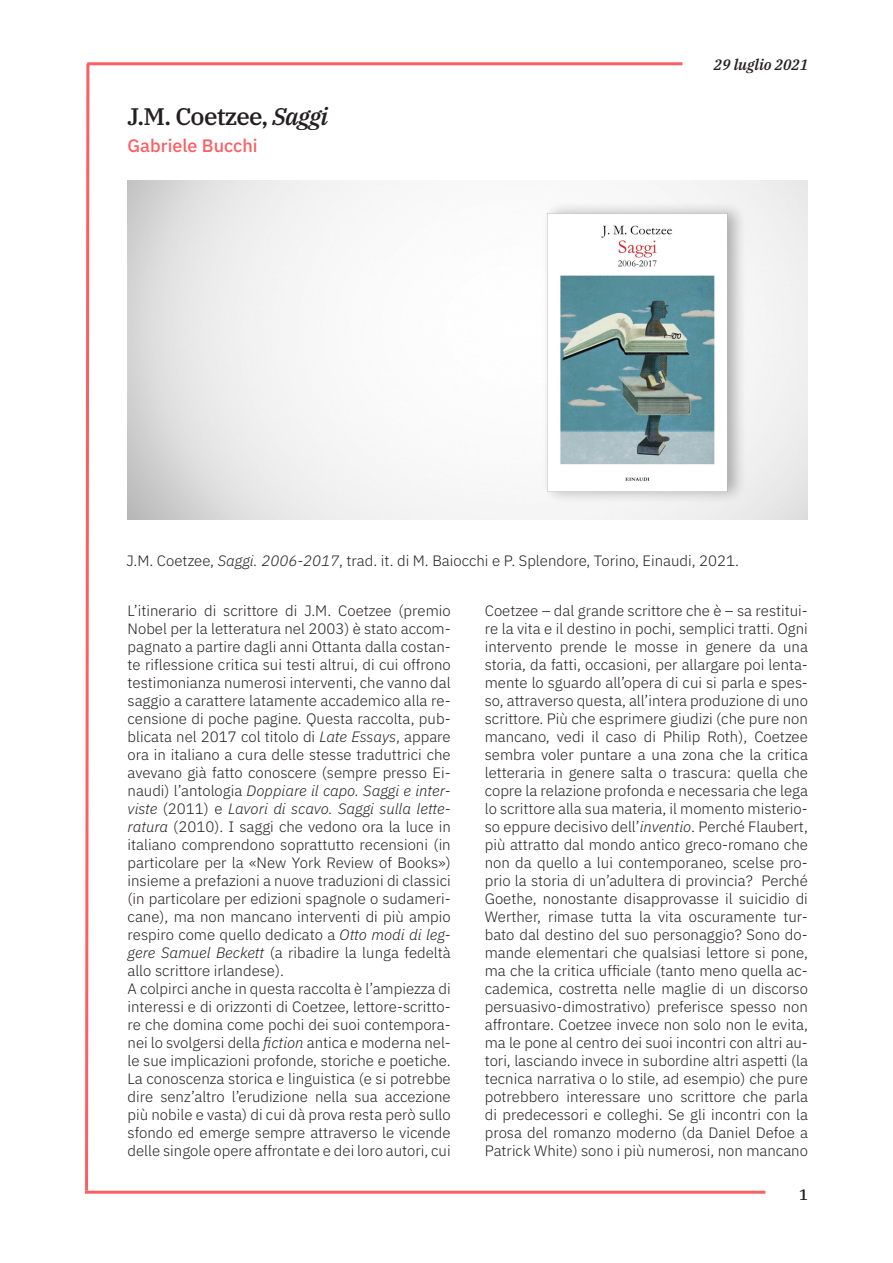
<style>
.page{position:relative;width:893px;height:1263px;background:#fff}
.page>*{position:absolute;margin:0;border:0;box-sizing:border-box;transform-origin:0 0}
.t1{font:500 24px "IBM Plex Serif";letter-spacing:-.03em;color:#231f20}
.t2{font:500 18px "IBM Plex Sans";color:#fc5e63}
.t3{font:300 15px/18px "IBM Plex Sans";color:#231f20;text-align:justify}
.t4{font:italic 500 15px "IBM Plex Serif";color:#231f20}
.t5{font:500 15px "IBM Plex Serif";color:#231f20}
.s1{font-style:italic}
</style>
<div class="page">
<svg style="left:85px;top:63px;width:6px;height:1128px"></svg>
<hr style="left:87px;top:62px;width:595px;height:3px;background:#fc5e63">
<hr style="left:85px;top:1191px;width:680px;height:3px;background:#fc5e63">
<img style="left:128px;top:181px;width:680px;height:339px">
<p class="t1" style="left:128px;top:98px;width:202px">J.M. Coetzee, <span class="s1">Saggi</span></p>
<p class="t2" style="left:128px;top:132px;width:132px">Gabriele Bucchi</p>
<p class="t4" style="left:714px;top:53px;width:95px">29 luglio 2021</p>
<p class="t3" style="left:126px;top:550px;width:614px">J.M. Coetzee, <span class="s1">Saggi. 2006-2017</span>, trad. it. di M. Baiocchi e P. Splendore, Torino, Einaudi, 2021.</p>
<p class="t3" style="left:128px;top:600px;width:325px">L’itinerario di scrittore di J.M. Coetzee (premio Nobel per la letteratura nel 2003) è stato accom&shy;pagnato a partire dagli anni Ottanta dalla costan&shy;te riflessione critica sui testi altrui, di cui offrono testimonianza numerosi interventi, che vanno dal saggio a carattere latamente accademico alla re&shy;censione di poche pagine. Questa raccolta, pub&shy;blicata nel 2017 col titolo di <span class="s1">Late Essays</span>, appare ora in italiano a cura delle stesse traduttrici che avevano già fatto conoscere (sempre presso Ei&shy;naudi) l’antologia <span class="s1">Doppiare il capo. Saggi e inter&shy;viste</span> (2011) e <span class="s1">Lavori di scavo. Saggi sulla lette&shy;ratura</span> (2010). I saggi che vedono ora la luce in italiano comprendono soprattutto recensioni (in particolare per la «New York Review of Books») insieme a prefazioni a nuove traduzioni di classici (in particolare per edizioni spagnole o sudameri&shy;cane), ma non mancano interventi di più ampio respiro come quello dedicato a <span class="s1">Otto modi di leg&shy;gere Samuel Beckett</span> (a ribadire la lunga fedeltà allo scrittore irlandese).</p>
<p class="t3" style="left:128px;top:978px;width:325px">A colpirci anche in questa raccolta è l’ampiezza di interessi e di orizzonti di Coetzee, lettore-scritto&shy;re che domina come pochi dei suoi contempora&shy;nei lo svolgersi della <span class="s1">fiction</span> antica e moderna nel&shy;le sue implicazioni profonde, storiche e poetiche.<br>La conoscenza storica e linguistica (e si potrebbe dire senz’altro l’erudizione nella sua accezione più nobile e vasta) di cui dà prova resta però sullo sfondo ed emerge sempre attraverso le vicende delle singole opere affrontate e dei loro autori, cui</p>
<p class="t3" style="left:485px;top:600px;width:325px">Coetzee – dal grande scrittore che è – sa restitui&shy;re la vita e il destino in pochi, semplici tratti. Ogni intervento prende le mosse in genere da una storia, da fatti, occasioni, per allargare poi lenta&shy;mente lo sguardo all’opera di cui si parla e spes&shy;so, attraverso questa, all’intera produzione di uno scrittore. Più che esprimere giudizi (che pure non mancano, vedi il caso di Philip Roth), Coetzee sembra voler puntare a una zona che la critica letteraria in genere salta o trascura: quella che copre la relazione profonda e necessaria che lega lo scrittore alla sua materia, il momento misterio&shy;so eppure decisivo dell’<span class="s1">inventio</span>. Perché Flaubert, più attratto dal mondo antico greco-romano che non da quello a lui contemporaneo, scelse pro&shy;prio la storia di un’adultera di provincia? Perché Goethe, nonostante disapprovasse il suicidio di Werther, rimase tutta la vita oscuramente tur&shy;bato dal destino del suo personaggio? Sono do&shy;mande elementari che qualsiasi lettore si pone, ma che la critica ufficiale (tanto meno quella ac&shy;cademica, costretta nelle maglie di un discorso persuasivo-dimostrativo) preferisce spesso non affrontare. Coetzee invece non solo non le evita, ma le pone al centro dei suoi incontri con altri au&shy;tori, lasciando invece in subordine altri aspetti (la tecnica narrativa o lo stile, ad esempio) che pure potrebbero interessare uno scrittore che parla di predecessori e colleghi. Se gli incontri con la prosa del romanzo moderno (da Daniel Defoe a Patrick White) sono i più numerosi, non mancano</p>
<p class="t5" style="left:799px;top:1182px;width:10px">1</p>
</div>
